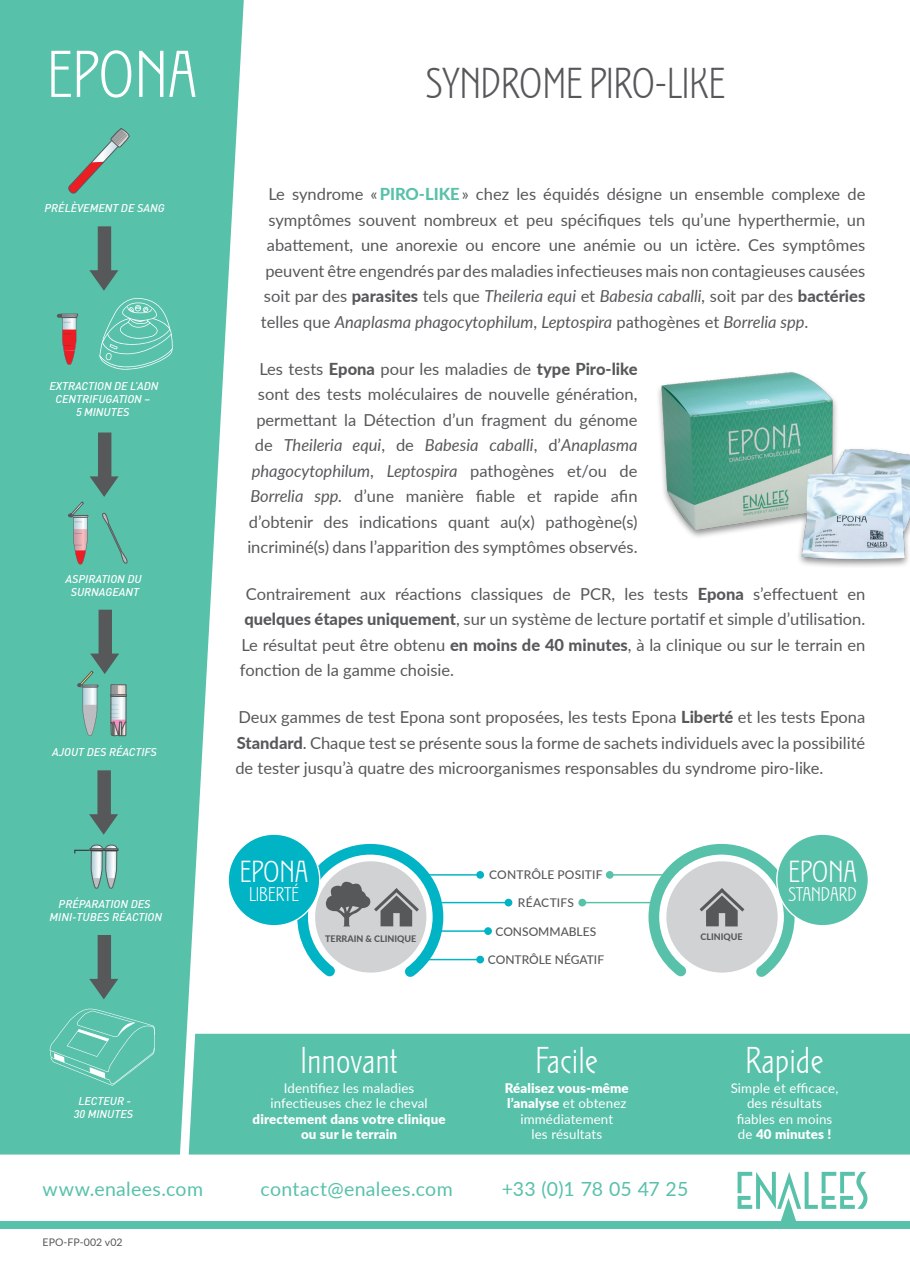
<style>
.page{position:relative;width:910px;height:1280px;background:#fff}
.page>*{position:absolute;margin:0;border:0;box-sizing:border-box;transform-origin:0 0}
.t1{font:300 69.15px "ITC Stoclet W01";color:#fff}
.t2{font:300 45px "ITC Stoclet W01";color:#57585a}
.t3{font:300 38.85px "ITC Stoclet W01";color:#fff}
.t4{font:300 31.65px "ITC Stoclet W01";color:#fff}
.t5{font:300 20.55px "ITC Stoclet W01";color:#fff}
.t6{font:19.5px "Lato";letter-spacing:.015em;color:#58c1aa}
.t7{font:16.5px/25.5px "Lato";color:#57585a;text-align:justify}
.t8{font:italic 16.5px "Lato";color:#57585a}
.t9{font:13.35px/15.6px "Lato";letter-spacing:.01em;color:#fff;text-align:center}
.t10{font:900 13.35px/15.6px "Lato";letter-spacing:.01em;color:#fff;text-align:center}
.t11{font:500 12px "Lato";color:#57585a}
.t12{font:italic 500 11.25px/13px "DIN";color:#fff;text-align:center}
.t13{font:10.5px "Lato";letter-spacing:.01em;color:#57585a}
.t14{font:800 9px "Lato";color:#57585a}
.s1{font-weight:800;color:#58c1aa}
.s2{font-weight:800}
.s3{font-style:italic}
.s4{font-style:normal}
.s5{font-weight:900}
</style>
<div class="page">
<div style="left:0;top:1221px;width:910px;height:8px;background:#58c1aa"></div>
<svg style="left:738px;top:1172px;width:129px;height:49px"></svg>
<svg style="left:0;top:0;width:244px;height:1154px;background:#70cab6"></svg>
<img style="left:658px;top:372px;width:252px;height:195px">
<div style="left:189px;top:1034px;width:721px;height:120px;background:#58c1aa"></div>
<svg style="left:50px;top:845px;width:105px;height:240px;background:#5fbea9"></svg>
<svg style="left:89px;top:226px;width:85px;height:145px;background:#60bca8"></svg>
<svg style="left:57px;top:314px;width:21px;height:51px"></svg>
<svg style="left:68px;top:432px;width:62px;height:133px;background:#61b09f"></svg>
<svg style="left:77px;top:610px;width:50px;height:225px;background:#63ae9e"></svg>
<svg style="left:68px;top:128px;width:62px;height:67px;background:#6cb19f"></svg>
<div style="left:606px;top:871px;width:8px;height:8px;background:#58c1aa;border-radius:50%"></div>
<hr style="left:610px;top:874px;width:59px;height:2px;background:#58c1aa">
<div style="left:578px;top:899px;width:8px;height:7px;background:#58c1aa;border-radius:50%"></div>
<hr style="left:582px;top:902px;width:71px;height:1px;background:#58c1aa">
<div style="left:505px;top:899px;width:7px;height:7px;background:#00b3c5;border-radius:50%"></div>
<hr style="left:442px;top:902px;width:66px;height:1px;background:#00b3c5">
<div style="left:476px;top:871px;width:8px;height:8px;background:#00b3c5;border-radius:50%"></div>
<hr style="left:426px;top:874px;width:54px;height:2px;background:#00b3c5">
<div style="left:484px;top:927px;width:8px;height:8px;background:#00b3c5;border-radius:50%"></div>
<hr style="left:434px;top:930px;width:54px;height:2px;background:#00b3c5">
<div style="left:476px;top:956px;width:8px;height:7px;background:#00b3c5;border-radius:50%"></div>
<hr style="left:426px;top:959px;width:54px;height:1px;background:#00b3c5">
<div style="left:228px;top:834px;width:92px;height:92px;background:#00b3c5;border-radius:50%"></div>
<svg style="left:292px;top:838px;width:157px;height:139px"></svg>
<div style="left:777px;top:834px;width:91px;height:92px;background:#58c1aa;border-radius:50%"></div>
<svg style="left:643px;top:840px;width:157px;height:137px"></svg>
<h1 class="t1" style="left:47px;top:38px;width:151px">EPONA</h1>
<p class="t12" style="left:45px;top:201px;width:121px">PRÉLÈVEMENT DE SANG</p>
<p class="t12" style="left:50px;top:379px;width:110px">EXTRACTION DE L’ADN<br>CENTRIFUGATION –<br>5 MINUTES</p>
<p class="t12" style="left:66px;top:572px;width:78px">ASPIRATION DU<br>SURNAGEANT</p>
<p class="t12" style="left:52px;top:745px;width:106px">AJOUT DES RÉACTIFS</p>
<p class="t12" style="left:50px;top:897px;width:114px">PRÉPARATION DES<br>MINI-TUBES RÉACTION</p>
<p class="t12" style="left:74px;top:1094px;width:61px">LECTEUR -<br>30 MINUTES</p>
<h2 class="t2" style="left:426px;top:59px;width:301px">SYNDROME PIRO-LIKE</h2>
<p class="t7" style="left:268px;top:181px;width:598px">Le syndrome « <span class="s1">PIRO-LIKE</span> » chez les équidés désigne un ensemble complexe de</p>
<p class="t7" style="left:268px;top:206px;width:598px">symptômes souvent nombreux et peu spécifiques tels qu’une hyperthermie, un</p>
<p class="t7" style="left:267px;top:232px;width:600px">abattement, une anorexie ou encore une anémie ou un ictère. Ces symptômes</p>
<p class="t7" style="left:265px;top:257px;width:601px">peuvent être engendrés par des maladies infectieuses mais non contagieuses causées</p>
<p class="t7" style="left:264px;top:283px;width:603px">soit par des <span class="s2">parasites</span> tels que <span class="s3">Theileria equi</span> et <span class="s3">Babesia caballi,</span> soit par des <span class="s2">bactéries</span></p>
<p class="t8" style="left:261px;top:310px;width:549px"><span class="s4">telles que</span> Anaplasma phagocytophilum<span class="s4">,</span> Leptospira <span class="s4">pathogènes et</span> Borrelia spp<span class="s4">.</span></p>
<p class="t7" style="left:247px;top:355px;width:392px;text-align:right">Les tests <span class="s2">Epona</span> pour les maladies de <span class="s2">type Piro-like </span>sont des tests moléculaires de nouvelle génération, permettant la Détection d’un fragment du génome de <span class="s3">Theileria equi</span>, de <span class="s3">Babesia caballi</span>, d’<span class="s3">Anaplasma phagocytophilum</span>, <span class="s3">Leptospira</span> pathogènes et/ou de <span class="s3">Borrelia spp.</span> d’une manière fiable et rapide afin d’obtenir des indications quant au(x) pathogène(s) incriminé(s) dans l’apparition des symptômes observés.</p>
<p class="t7" style="left:240px;top:580px;width:627px;text-indent:6px">Contrairement aux réactions classiques de PCR, les tests <span class="s2">Epona</span> s’effectuent en <span class="s2">quelques étapes uniquement</span>, sur un système de lecture portatif et simple d’utilisation.<br>Le résultat peut être obtenu <span class="s2">en moins de 40 minutes</span>, à la clinique ou sur le terrain en fonction de la gamme choisie.</p>
<p class="t7" style="left:235px;top:704px;width:631px">Deux gammes de test Epona sont proposées, les tests Epona <span class="s2">Liberté</span> et les tests Epona <span class="s2">Standard</span>. Chaque test se présente sous la forme de sachets individuels avec la possibilité de tester jusqu’à quatre des microorganismes responsables du syndrome piro-like.</p>
<h3 class="t4" style="left:240px;top:855px;width:70px">EPONA</h3>
<p class="t5" style="left:249px;top:883px;width:52px">LIBERTÉ</p>
<p class="t14" style="left:325px;top:932px;width:93px">TERRAIN &amp; CLINIQUE</p>
<p class="t11" style="left:489px;top:866px;width:115px">CONTRÔLE POSITIF</p>
<p class="t11" style="left:518px;top:894px;width:57px">RÉACTIFS</p>
<p class="t11" style="left:495px;top:922px;width:102px">CONSOMMABLES</p>
<p class="t11" style="left:488px;top:951px;width:118px">CONTRÔLE NÉGATIF</p>
<p class="t14" style="left:700px;top:930px;width:44px">CLINIQUE</p>
<h3 class="t4" style="left:788px;top:855px;width:70px">EPONA</h3>
<p class="t5" style="left:789px;top:883px;width:70px">STANDARD</p>
<h3 class="t3" style="left:301px;top:1040px;width:99px">Innovant</h3>
<p class="t9" style="left:270px;top:1079px;width:159px">Identifiez les maladies infectieuses chez le cheval</p>
<p class="t10" style="left:253px;top:1110px;width:194px">directement dans votre clinique ou sur le terrain</p>
<h3 class="t3" style="left:535px;top:1040px;width:64px">Facile</h3>
<p class="t9" style="left:505px;top:1079px;width:125px"><span class="s5">Réalisez vous-même l’analyse</span> et obtenez immédiatement<br>les résultats</p>
<h3 class="t3" style="left:745px;top:1040px;width:80px">Rapide</h3>
<p class="t9" style="left:731px;top:1079px;width:109px">Simple et efficace, des résultats fiables en moins de <span class="s5">40 minutes !</span></p>
<p class="t6" style="left:43px;top:1175px;width:162px">www.enalees.com</p>
<p class="t6" style="left:261px;top:1175px;width:194px">contact@enalees.com</p>
<p class="t6" style="left:502px;top:1175px;width:188px">+33 (0)1 78 05 47 25</p>
<p class="t13" style="left:43px;top:1234px;width:82px">EPO-FP-002 v02</p>
</div>
